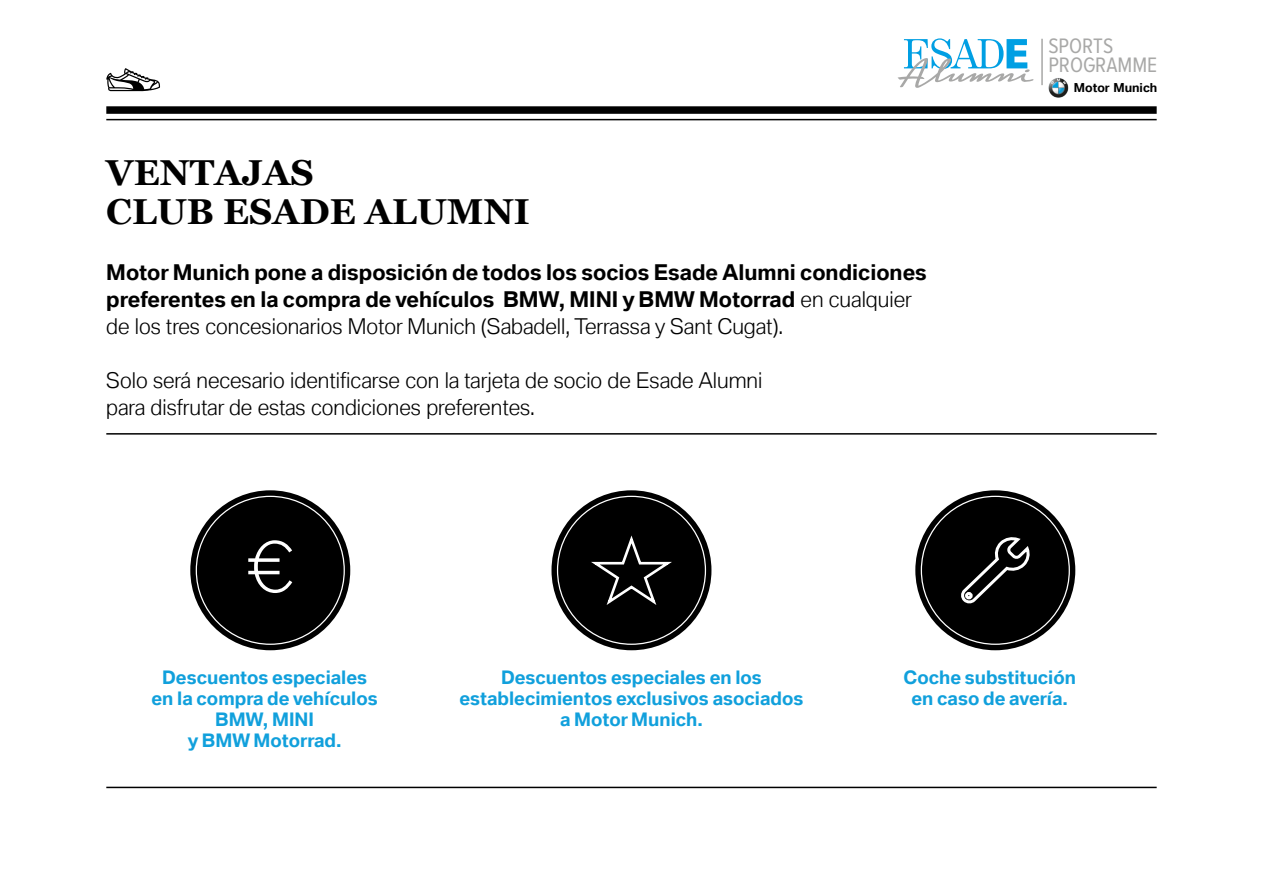
<style>
.page{position:relative;width:1263px;height:893px;background:#fff}
.page>*{position:absolute;margin:0;border:0;box-sizing:border-box;transform-origin:0 0}
.t1{font:700 36px/39px "Georgia";color:#000}
.t2{font:21.75px/18.9px "Proxima Nova A Cond";color:#a8a8a7}
.t3{font:300 21px/27px "BMW Type";color:#000}
.t4{font:300 21px/27px "BMW Type";color:#000}
.t5{font:300 18px/21px "BMW Type";color:#11a0dc;text-align:center}
.t6{font:700 12px "BMW Type";color:#000}
.s1{font-style:inherit}
</style>
<div class="page">
<img style="left:1048px;top:78px;width:21px;height:20px">
<hr style="left:1041px;top:39px;width:2px;height:46px;background:#a8a8a7">
<svg style="left:898px;top:38px;width:136px;height:50px"></svg>
<hr style="left:106px;top:433px;width:1051px;height:2px;background:#000">
<hr style="left:106px;top:787px;width:1051px;height:1px;background:#000">
<div style="left:190px;top:490px;width:160px;height:160px;background:#000;border-radius:50%"></div>
<svg style="left:248px;top:540px;width:44px;height:53px"></svg>
<div style="left:915px;top:490px;width:160px;height:160px;background:#000;border-radius:50%"></div>
<div style="left:551px;top:490px;width:160px;height:160px;background:#000;border-radius:50%"></div>
<svg style="left:591px;top:536px;width:81px;height:69px"></svg>
<svg style="left:961px;top:537px;width:69px;height:67px"></svg>
<div style="left:106px;top:106px;width:1051px;height:8px;background:#000"></div>
<hr style="left:106px;top:119px;width:1051px;height:1px;background:#000">
<svg style="left:106px;top:68px;width:54px;height:23px"></svg>
<p class="t2" style="left:1048px;top:36px;width:110px">SPORTS<br>PROGRAMME</p>
<h1 class="t1" style="left:106px;top:151px;width:425px">VENTAJAS<br>CLUB ESADE ALUMNI</h1>
<p class="t3" style="left:106px;top:258px;width:822px">Motor Munich pone a disposición de todos los socios Esade Alumni condiciones preferentes en la compra de vehículos BMW, MINI y BMW Motorrad <span class="s1">en cualquier de los tres concesionarios Motor Munich (Sabadell, Terrassa y Sant Cugat).</span></p>
<p class="t4" style="left:106px;top:366px;width:658px">Solo será necesario identificarse con la tarjeta de socio de Esade Alumni para disfrutar de estas condiciones preferentes.</p>
<p class="t6" style="left:1074px;top:80px;width:85px">Motor Munich</p>
<p class="t5" style="left:152px;top:666px;width:228px">Descuentos especiales en la compra de vehículos<br>BMW, MINI<br>y BMW Motorrad.</p>
<p class="t5" style="left:903px;top:666px;width:174px">Coche substitución en caso de avería.</p>
<p class="t5" style="left:460px;top:666px;width:345px">Descuentos especiales en los establecimientos exclusivos asociados a Motor Munich.</p>
</div>
